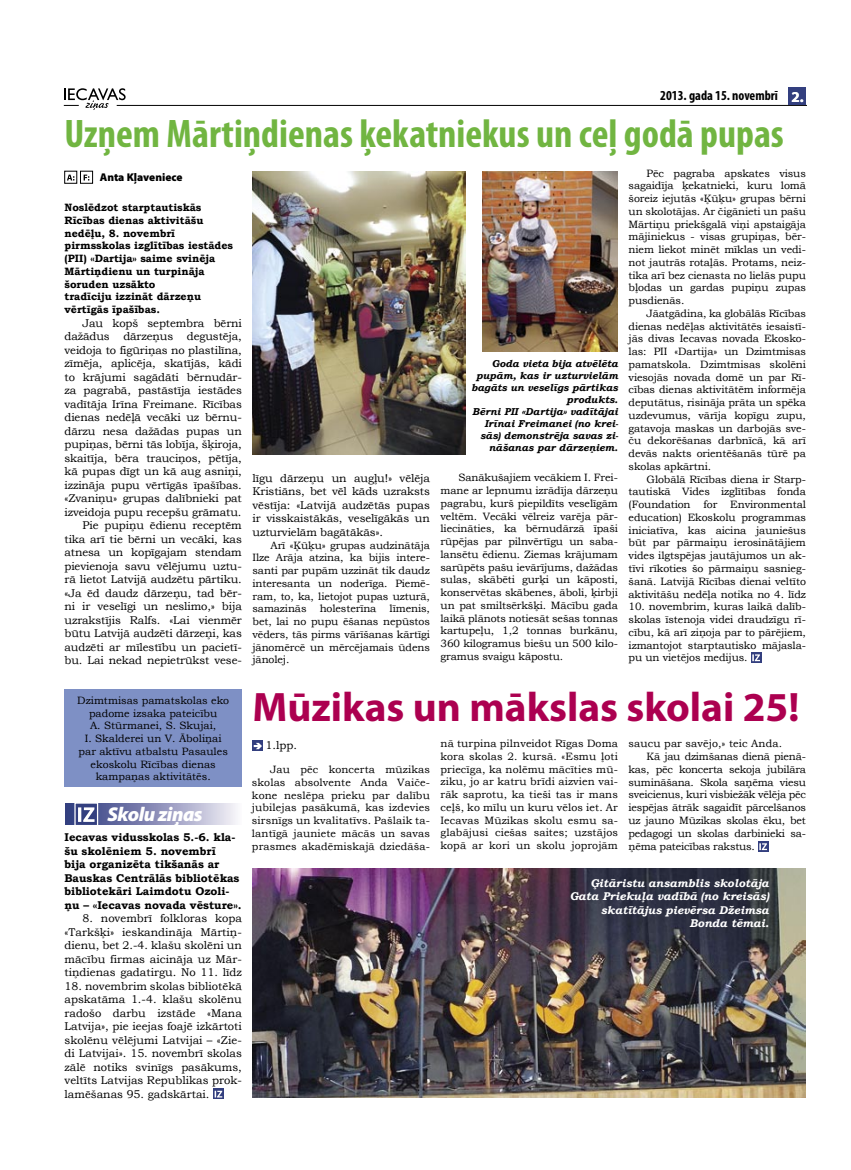
<style>
.page{position:relative;width:851px;height:1170px;background:#fff}
.page>*{position:absolute;margin:0;border:0;box-sizing:border-box;transform-origin:0 0}
.t1{font:700 41.25px "Myriad Pro";color:#ac0050}
.t2{font:700 condensed 40px "Myriad Pro";color:#71b541}
.t3{font:italic 900 20px "Myriad Pro";letter-spacing:-.025em;color:#fff}
.t4{font:700 15px "Myriad Pro";color:#fff}
.t5{font:700 condensed 13.75px "Myriad Pro";color:#000}
.t6{font:11.25px/13.5px "Bookman Old Style";letter-spacing:-.01em;color:#000;text-align:justify}
.t7{font:700 11.25px/13.5px "Bookman Old Style";color:#000}
.t8{font:italic 700 11.25px/13.5px "Bookman Old Style";color:#fff;text-align:right}
.t9{font:900 11.25px "Myriad Pro";color:#000}
.t10{font:10.62px/12.8px "Bookman Old Style";letter-spacing:-.01em;color:#000;text-align:justify}
.t11{font:700 10.62px/12.8px "Bookman Old Style";color:#000}
.t12{font:10.62px "Bookman Old Style";letter-spacing:.01em;color:#000}
.t13{font:italic 700 10px/12px "Bookman Old Style";color:#000;text-align:right}
</style>
<div class="page">
<hr style="left:117px;top:105px;width:689px;height:1px;background:#000">
<svg style="left:64px;top:88px;width:62px;height:22px"></svg>
<div style="left:788px;top:87px;width:18px;height:18px;background:#333f7f"></div>
<svg style="left:65px;top:803px;width:171px;height:21px;background:#9598bd"></svg>
<svg style="left:74px;top:803px;width:25px;height:22px"></svg>
<div style="left:213px;top:1088px;width:11px;height:10px;background:#333f7f"></div>
<svg style="left:214px;top:1090px;width:8px;height:7px"></svg>
<svg style="left:758px;top:841px;width:10px;height:10px"></svg>
<svg style="left:759px;top:843px;width:7px;height:7px"></svg>
<svg style="left:252px;top:740px;width:11px;height:11px"></svg>
<svg style="left:254px;top:742px;width:8px;height:7px"></svg>
<img style="left:252px;top:868px;width:553px;height:229px">
<svg style="left:751px;top:652px;width:10px;height:10px"></svg>
<svg style="left:752px;top:654px;width:7px;height:7px"></svg>
<svg style="left:67px;top:175px;width:7px;height:6px"></svg>
<div style="left:64px;top:171px;width:13px;height:12px;border:1px solid #000"></div>
<svg style="left:84px;top:175px;width:5px;height:6px"></svg>
<div style="left:80px;top:171px;width:13px;height:12px;border:1px solid #000"></div>
<img style="left:252px;top:171px;width:213px;height:283px">
<img style="left:482px;top:171px;width:136px;height:180px">
<div style="left:64px;top:689px;width:178px;height:98px;background:#7e90c5"></div>
<p class="t5" style="left:660px;top:87px;width:119px">2013. gada 15. novembrī</p>
<h3 class="t4" style="left:799px;top:87px;width:5px">.</h3>
<h2 class="t2" style="left:64px;top:109px;width:720px">Uzņem Mārtiņdienas ķekatniekus un ceļ godā pupas</h2>
<p class="t9" style="left:100px;top:169px;width:84px">Anta Kļaveniece</p>
<p class="t11" style="left:64px;top:201px;width:170px">Noslēdzot starptautiskās<br>Rīcības dienas aktivitāšu nedēļu, 8. novembrī pirmsskolas izglītības iestādes (PII) «Dartija» saime svinēja<br>Mārtiņdienu un turpināja šoruden uzsākto<br>tradīciju izzināt dārzeņu vērtīgās īpašības.</p>
<p class="t6" style="left:64px;top:316px;width:179px;text-align:right">Jau kopš septembra bērni dažādus dārzeņus degustēja, veidoja to figūriņas no plastilīna, zīmēja, aplicēja, skatījās, kādi to krājumi sagādāti bērnudār&shy;za pagrabā, pastāstīja iestādes vadītāja Irīna Freimane. Rīcības dienas nedēļā vecāki uz bērnu&shy;dārzu nesa dažādas pupas un pupiņas, bērni tās lobīja, šķiroja, skaitīja, bēra trauciņos, pētīja, kā pupas dīgt un kā aug asniņi, izzināja pupu vērtīgās īpašības. «Zvaniņu» grupas dalībnieki pat izveidoja pupu recepšu grāmatu.<br>Pie pupiņu ēdienu receptēm tika arī tie bērni un vecāki, kas atnesa un kopīgajam stendam pievienoja savu vēlējumu uztu&shy;rā lietot Latvijā audzētu pārtiku. «Ja ēd daudz dārzeņu, tad bēr&shy;ni ir veselīgi un neslimo,» bija uzrakstījis Ralfs. «Lai vienmēr būtu Latvijā audzēti dārzeņi, kas audzēti ar mīlestību un pacietī&shy;bu. Lai nekad nepietrūkst vese-</p>
<p class="t6" style="left:252px;top:471px;width:179px">līgu dārzeņu un augļu!» vēlēja Kristiāns, bet vēl kāds uzraksts vēstīja: «Latvijā audzētās pupas ir visskaistākās, veselīgākās un uzturvielām bagātākās».</p>
<p class="t10" style="left:252px;top:538px;width:179px;text-indent:18px">Arī «Ķūķu» grupas audzinātāja Ilze Arāja atzina, ka bijis intere&shy;santi par pupām uzzināt tik daudz interesanta un noderīga. Piemē&shy;ram, to, ka, lietojot pupas uzturā, samazinās holesterīna līmenis, bet, lai no pupu ēšanas nepūstos vēders, tās pirms vārīšanas kārtīgi jānomērcē un mērcējamais ūdens jānolej.</p>
<p class="t13" style="left:471px;top:358px;width:148px">Goda vieta bija atvēlēta pupām, kas ir uzturvielām bagāts un veselīgs pārtikas produkts.<br>Bērni PII «Dartija» vadītājai<br>Irīnai Freimanei (no krei&shy;sās) demonstrēja savas zi&shy;nāšanas par dārzeņiem.</p>
<p class="t10" style="left:440px;top:471px;width:179px;text-indent:18px">Sanākušajiem vecākiem I. Frei&shy;mane ar lepnumu izrādīja dārzeņu pagrabu, kurš piepildīts veselīgām veltēm. Vecāki vēlreiz varēja pār&shy;liecināties, ka bērnudārzā īpaši rūpējas par pilnvērtīgu un saba&shy;lansētu ēdienu. Ziemas krājumam sarūpēts pašu ievārījums, dažādas sulas, skābēti gurķi un kāposti, konservētas skābenes, āboli, ķirbji un pat smiltsērkšķi. Mācību gada laikā plānots notiesāt sešas tonnas kartupeļu, 1,2 tonnas burkānu, 360 kilogramus biešu un 500 kilo&shy;gramus svaigu kāpostu.</p>
<p class="t10" style="left:628px;top:166px;width:179px;text-indent:18px">Pēc pagraba apskates visus sagaidīja ķekatnieki, kuru lomā šoreiz iejutās «Ķūķu» grupas bērni un skolotājas. Ar čigānieti un pašu Mārtiņu priekšgalā viņi apstaigāja mājiniekus - visas grupiņas, bēr&shy;niem liekot minēt mīklas un vedi&shy;not jautrās rotaļās. Protams, neiz&shy;tika arī bez cienasta no lielās pupu bļodas un gardas pupiņu zupas pusdienās.</p>
<p class="t10" style="left:628px;top:307px;width:179px;text-indent:18px">Jāatgādina, ka globālās Rīcības dienas nedēļas aktivitātēs iesaistī&shy;jās divas Iecavas novada Ekosko&shy;las: PII «Dartija» un Dzimtmisas pamatskola. Dzimtmisas skolēni viesojās novada domē un par Rī&shy;cības dienas aktivitātēm informēja deputātus, risināja prāta un spēka uzdevumus, vārīja kopīgu zupu, gatavoja maskas un darbojās sve&shy;ču dekorēšanas darbnīcā, kā arī devās nakts orientēšanās tūrē pa skolas apkārtni.</p>
<p class="t10" style="left:628px;top:472px;width:179px;text-indent:18px">Globālā Rīcības diena ir Starp&shy;tautiskā Vides izglītības fonda (Foundation for Environmental education) Ekoskolu programmas iniciatīva, kas aicina jauniešus būt par pārmaiņu ierosinātājiem vides ilgtspējas jautājumos un ak&shy;tīvi rīkoties šo pārmaiņu sasnieg&shy;šanā. Latvijā Rīcības dienai veltīto aktivitāšu nedēļa notika no 4. līdz</p>
<p class="t10" style="left:628px;top:600px;width:179px">10. novembrim, kuras laikā dalīb&shy;skolas īstenoja videi draudzīgu rī&shy;cību, kā arī ziņoja par to pārējiem, izmantojot starptautisko mājasla&shy;pu un vietējos medijus.</p>
<p class="t10" style="left:77px;top:694px;width:153px;text-align:center">Dzimtmisas pamatskolas eko padome izsaka pateicību<br>A. Stūrmanei, S. Skujai,<br>I. Skalderei un V. Āboliņai par aktīvu atbalstu Pasaules ekoskolu Rīcības dienas kampaņas aktivitātēs.</p>
<h3 class="t3" style="left:107px;top:800px;width:97px">Skolu ziņas</h3>
<p class="t7" style="left:64px;top:830px;width:179px">Iecavas vidusskolas 5.-6. kla&shy;šu skolēniem 5. novembrī<br>bija organizēta tikšanās ar<br>Bauskas Centrālās bibliotēkas bibliotekāri Laimdotu Ozoli&shy;ņu – «Iecavas novada vēsture».</p>
<p class="t6" style="left:64px;top:911px;width:179px;text-indent:18px">8. novembrī folkloras kopa «Tarkšķi» ieskandināja Mārtiņ&shy;dienu, bet 2.-4. klašu skolēni un mācību firmas aicināja uz Mār&shy;tiņdienas gadatirgu. No 11. līdz</p>
<p class="t6" style="left:64px;top:978px;width:179px">18. novembrim skolas bibliotēkā apskatāma 1.-4. klašu skolēnu radošo darbu izstāde «Mana Latvija», pie ieejas foajē izkārtoti skolēnu vēlējumi Latvijai – «Zie&shy;di Latvijai». 15. novembrī skolas zālē notiks svinīgs pasākums, veltīts Latvijas Republikas prok&shy;lamēšanas 95. gadskārtai.</p>
<h1 class="t1" style="left:252px;top:680px;width:548px">Mūzikas un mākslas skolai 25!</h1>
<p class="t10" style="left:440px;top:737px;width:179px">nā turpina pilnveidot Rīgas Doma kora skolas 2. kursā. «Esmu ļoti priecīga, ka nolēmu mācīties mū&shy;ziku, jo ar katru brīdi aizvien vai&shy;rāk saprotu, ka tieši tas ir mans ceļš, ko mīlu un kuru vēlos iet. Ar Iecavas Mūzikas skolu esmu sa&shy;glabājusi ciešas saites; uzstājos kopā ar kori un skolu joprojām</p>
<p class="t12" style="left:628px;top:736px;width:155px">saucu par savējo,» teic Anda.</p>
<p class="t6" style="left:265px;top:738px;width:33px">1.lpp.</p>
<p class="t10" style="left:646px;top:750px;width:161px">Kā jau dzimšanas dienā pienā-</p>
<p class="t10" style="left:628px;top:763px;width:179px">kas, pēc koncerta sekoja jubilāra</p>
<p class="t10" style="left:628px;top:775px;width:179px">sumināšana. Skola saņēma viesu</p>
<p class="t10" style="left:628px;top:788px;width:179px">sveicienus, kuri visbiežāk vēlēja pēc</p>
<p class="t10" style="left:628px;top:801px;width:179px">iespējas ātrāk sagaidīt pārcelšanos</p>
<p class="t10" style="left:628px;top:814px;width:179px">uz jauno Mūzikas skolas ēku, bet</p>
<p class="t10" style="left:628px;top:826px;width:179px">pedagogi un skolas darbinieki sa-</p>
<p class="t10" style="left:628px;top:840px;width:128px">ņēma pateicības rakstus.</p>
<p class="t10" style="left:252px;top:763px;width:179px;text-indent:18px">Jau pēc koncerta mūzikas skolas absolvente Anda Vaiče&shy;kone neslēpa prieku par dalību jubilejas pasākumā, kas izdevies sirsnīgs un kvalitatīvs. Pašlaik ta&shy;lantīgā jauniete mācās un savas prasmes akadēmiskajā dziedāša-</p>
<p class="t8" style="left:569px;top:876px;width:201px">Ģitāristu ansamblis skolotāja<br>Gata Priekuļa vadībā (no kreisās) skatītājus pievērsa Džeimsa<br>Bonda tēmai.</p>
</div>
